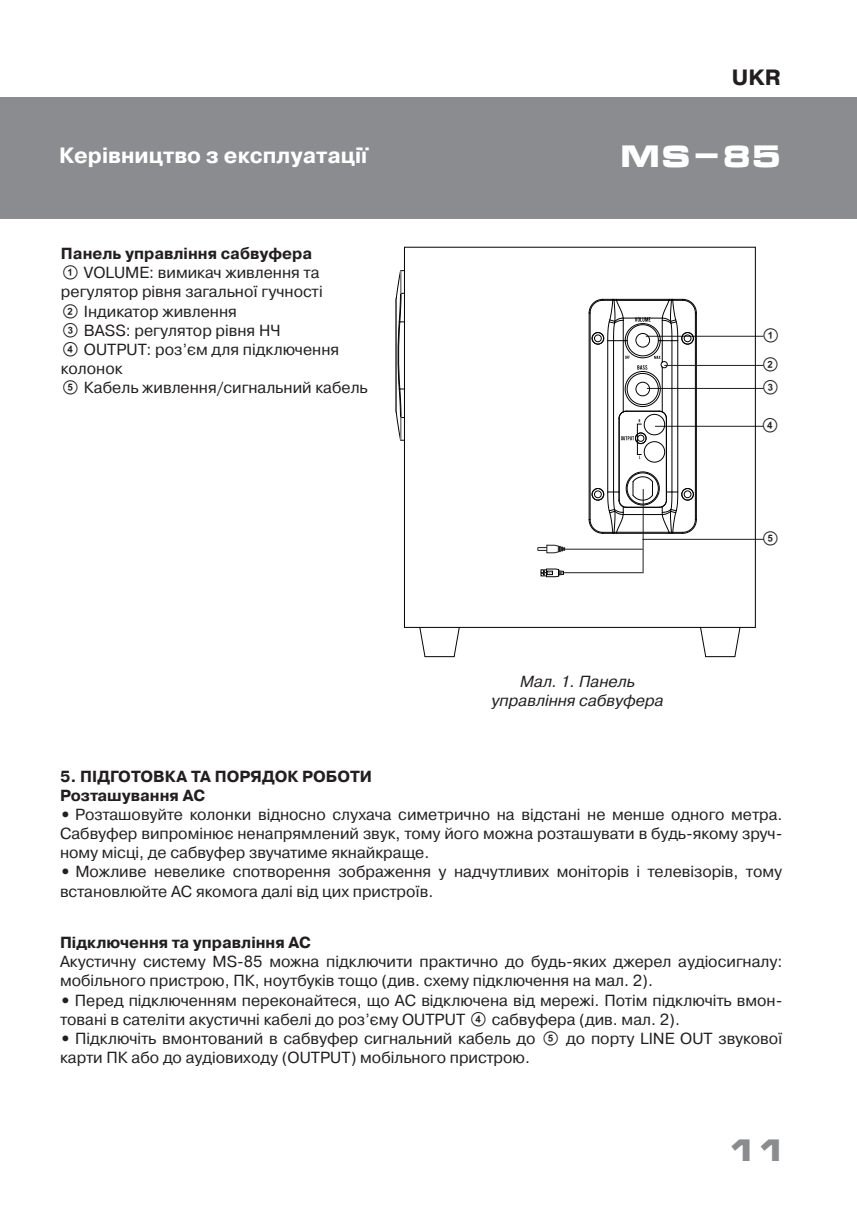
<style>
.page{position:relative;width:857px;height:1225px;background:#fff}
.page>*{position:absolute;margin:0;border:0;box-sizing:border-box;transform-origin:0 0}
.t1{font:700 30px "Micra";color:#fff}
.t2{font:700 30px "Micra";color:#8a8c8f}
.t3{font:700 22px "Pragmatica";color:#fff}
.t4{font:700 22px "Pragmatica";color:#231f20}
.t5{font:16px/19.2px "Pragmatica";color:#231f20}
.t6{font:700 16px/19px "Pragmatica";color:#231f20}
.t7{font:italic 16px/19.2px "Pragmatica";color:#231f20;text-align:center}
.t8{font:16px "SVEN";color:#231f20}
.s1{font-weight:700}
.s2{font-family:"SVEN"}
</style>
<div class="page">
<hr style="left:646px;top:336px;width:117px;height:1px;background:#231f20">
<hr style="left:647px;top:388px;width:116px;height:1px;background:#231f20">
<hr style="left:655px;top:426px;width:108px;height:1px;background:#231f20">
<hr style="left:404px;top:627px;width:351px;height:1px;background:#030303">
<hr style="left:404px;top:247px;width:1px;height:380px;background:#030303">
<hr style="left:404px;top:247px;width:351px;height:1px;background:#030303">
<hr style="left:755px;top:247px;width:1px;height:380px;background:#030303">
<svg style="left:699px;top:626px;width:42px;height:32px"></svg>
<svg style="left:419px;top:626px;width:41px;height:32px"></svg>
<svg style="left:395px;top:270px;width:9px;height:171px"></svg>
<hr style="left:396px;top:299px;width:1px;height:113px;background:#7e8084">
<hr style="left:696px;top:313px;width:1px;height:206px;background:#030303">
<hr style="left:695px;top:313px;width:1px;height:206px;background:#030303">
<hr style="left:613px;top:341px;width:1px;height:151px;background:#030303">
<hr style="left:607px;top:341px;width:1px;height:151px;background:#030303">
<hr style="left:677px;top:341px;width:1px;height:151px;background:#030303">
<hr style="left:671px;top:341px;width:1px;height:151px;background:#030303">
<hr style="left:589px;top:313px;width:1px;height:206px;background:#030303">
<hr style="left:588px;top:313px;width:1px;height:206px;background:#030303">
<hr style="left:662px;top:367px;width:1px;height:45px;background:#030303">
<hr style="left:623px;top:341px;width:1px;height:71px;background:#030303">
<hr style="left:666px;top:418px;width:1px;height:82px;background:#030303">
<hr style="left:618px;top:418px;width:1px;height:82px;background:#030303">
<svg style="left:658px;top:410px;width:9px;height:9px"></svg>
<svg style="left:618px;top:409px;width:9px;height:10px"></svg>
<div style="left:627px;top:373px;width:32px;height:32px;border:1px solid #030303;border-radius:50%"></div>
<div style="left:625px;top:371px;width:36px;height:36px;border:1px solid #030303;border-radius:50%"></div>
<hr style="left:626px;top:411px;width:33px;height:1px;background:#030303">
<div style="left:626px;top:471px;width:34px;height:34px;border:1px solid #030303;border-radius:50%"></div>
<div style="left:644px;top:441px;width:21px;height:21px;border:1px solid #030303;border-radius:50%"></div>
<div style="left:644px;top:414px;width:21px;height:21px;border:1px solid #030303;border-radius:50%"></div>
<div style="left:635px;top:432px;width:12px;height:12px;border:1px solid #030303;border-radius:50%"></div>
<div style="left:627px;top:472px;width:32px;height:32px;border:1px solid #030303;border-radius:50%"></div>
<div style="left:635px;top:432px;width:11px;height:12px;border:1px solid #030303;border-radius:50%"></div>
<div style="left:637px;top:434px;width:7px;height:8px;border:1px solid #030303;border-radius:50%"></div>
<div style="left:635px;top:382px;width:15px;height:14px;border:1px solid #030303;border-radius:50%"></div>
<svg style="left:621px;top:436px;width:13px;height:4px"></svg>
<svg style="left:588px;top:298px;width:109px;height:72px"></svg>
<div style="left:637px;top:423px;width:5px;height:32px;border:1px solid #030303"></div>
<svg style="left:588px;top:475px;width:109px;height:99px"></svg>
<div style="left:537px;top:547px;width:19px;height:3px;border:1px solid #231f20"></div>
<svg style="left:546px;top:545px;width:19px;height:8px"></svg>
<svg style="left:540px;top:568px;width:24px;height:9px"></svg>
<hr style="left:565px;top:549px;width:78px;height:1px;background:#231f20">
<hr style="left:564px;top:572px;width:79px;height:1px;background:#231f20">
<hr style="left:642px;top:539px;width:122px;height:1px;background:#231f20">
<hr style="left:664px;top:365px;width:99px;height:1px;background:#231f20">
<div style="left:0;top:97px;width:856px;height:121px;background:#8a8c8f"></div>
<h2 class="t4" style="left:732px;top:63px;width:50px">UKR</h2>
<h2 class="t3" style="left:59px;top:141px;width:309px">Керівництво з експлуатації</h2>
<h1 class="t1" style="left:620px;top:141px;width:163px">MS-85</h1>
<p class="t5" style="left:61px;top:244px;width:308px"><span class="s1">Панель управління сабвуфера<br></span><span class="s2">A</span> VOLUME: вимикач живлення та регулятор рівня загальної гучності<br><span class="s2">B</span> Індикатор живлення<br><span class="s2">C</span> BASS: регулятор рівня НЧ<br><span class="s2">D</span> OUTPUT: роз’єм для підключення колонок<br><span class="s2">E</span> Кабель живлення/сигнальний кабель</p>
<p class="t7" style="left:492px;top:671px;width:174px">Мал. 1. Панель управління сабвуфера</p>
<p class="t8" style="left:761px;top:323px;width:21px">A</p>
<p class="t8" style="left:761px;top:352px;width:21px">B</p>
<p class="t8" style="left:761px;top:375px;width:21px">C</p>
<p class="t8" style="left:760px;top:413px;width:21px">D</p>
<p class="t8" style="left:761px;top:526px;width:21px">E</p>
<p class="t6" style="left:60px;top:767px;width:314px">5. ПІДГОТОВКА ТА ПОРЯДОК РОБОТИ<br>Розташування АС</p>
<p class="t5" style="left:60px;top:805px;width:724px;text-align:justify"><span class="s1">•</span> Розташовуйте колонки відносно слухача симетрично на відстані не менше одного метра.<br>Сабвуфер випромінює ненапрямлений звук, тому його можна розташувати в будь-якому зруч&shy;ному місці, де сабвуфер звучатиме якнайкраще.</p>
<p class="t5" style="left:60px;top:862px;width:724px"><span class="s1">•</span> Можливе невелике спотворення зображення у надчутливих моніторів і телевізорів, тому встановлюйте АС якомога далі від цих пристроїв.</p>
<p class="t6" style="left:60px;top:933px;width:252px">Підключення та управління АС</p>
<p class="t5" style="left:60px;top:952px;width:724px">Акустичну систему MS-85 можна підключити практично до будь-яких джерел аудіосигналу: мобільного пристрою, ПК, ноутбуків тощо (див. схему підключення на мал. 2).</p>
<p class="t5" style="left:60px;top:990px;width:724px"><span class="s1">•</span> Перед підключенням переконайтеся, що АС відключена від мережі. Потім підключіть вмон&shy;товані в сателіти акустичні кабелі до роз’єму OUTPUT <span class="s2">D</span> сабвуфера (див. мал. 2).</p>
<p class="t5" style="left:60px;top:1029px;width:724px"><span class="s1">•</span> Підключіть вмонтований в сабвуфер сигнальний кабель до <span class="s2">E</span> до порту LINE OUT звукової карти ПК або до аудіовиходу (OUTPUT) мобільного пристрою.</p>
<h1 class="t2" style="left:726px;top:1135px;width:62px">11</h1>
</div>
